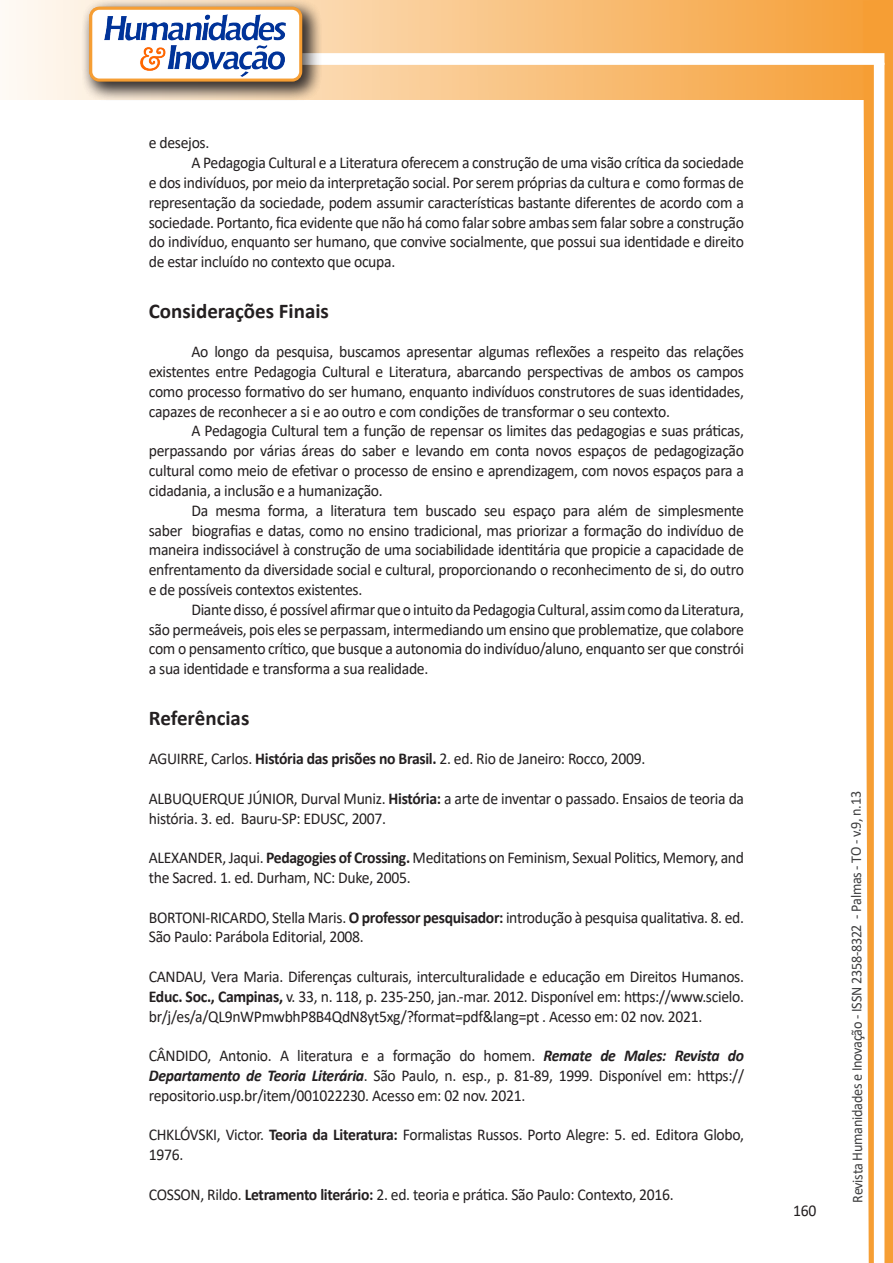
<style>
.page{position:relative;width:893px;height:1263px;background:#fff}
.page>*{position:absolute;margin:0;border:0;box-sizing:border-box;transform-origin:0 0}
.Titulo_2{font:700 21px "Calibri";color:#231f20}
.texto{font:16.5px/19.8px "Calibri";letter-spacing:-.02em;color:#231f20;text-align:justify;scale:.95 1}
.t1{font:15px "Calibri";letter-spacing:-.025em;color:#3e3e3f;scale:.95 1}
.s1{font-weight:700}
.s2{font-weight:700;font-style:italic}
</style>
<div class="page">
<svg style="left:5px;top:0;width:858px;height:100px;background:#f9c484"></svg>
<div style="left:302px;top:53px;width:582px;height:12px;background:#fff;border:2px solid #fff"></div>
<svg style="left:863px;top:0;width:30px;height:1263px"></svg>
<div style="left:81px;top:0;width:241px;height:102px;background:#231f20;opacity:.75"></div>
<div style="left:91px;top:8px;width:210px;height:72px;background:#fff;border-radius:9px"></div>
<img style="left:104px;top:14px;width:181px;height:62px">
<div style="left:89px;top:7px;width:213px;height:75px;border:3px solid #f69e34;border-radius:9px"></div>
<p class="texto" style="left:149px;top:133px;width:65px">e desejos.</p>
<p class="texto" style="left:149px;top:152px;width:628px;text-indent:43px">A Pedagogia Cultural e a Literatura oferecem a construção de uma visão crítica da sociedade e dos indivíduos, por meio da interpretação social. Por serem próprias da cultura e como formas de representação da sociedade, podem assumir características bastante diferentes de acordo com a sociedade. Portanto, fica evidente que não há como falar sobre ambas sem falar sobre a construção do indivíduo, enquanto ser humano, que convive socialmente, que possui sua identidade e direito de estar incluído no contexto que ocupa.</p>
<p class="Titulo_2" style="left:149px;top:296px;width:182px">Considerações Finais</p>
<p class="texto" style="left:149px;top:341px;width:628px;text-indent:43px">Ao longo da pesquisa, buscamos apresentar algumas reflexões a respeito das relações existentes entre Pedagogia Cultural e Literatura, abarcando perspectivas de ambos os campos como processo formativo do ser humano, enquanto indivíduos construtores de suas identidades, capazes de reconhecer a si e ao outro e com condições de transformar o seu contexto.</p>
<p class="texto" style="left:149px;top:421px;width:628px;text-indent:43px">A Pedagogia Cultural tem a função de repensar os limites das pedagogias e suas práticas, perpassando por várias áreas do saber e levando em conta novos espaços de pedagogização cultural como meio de efetivar o processo de ensino e aprendizagem, com novos espaços para a cidadania, a inclusão e a humanização.</p>
<p class="texto" style="left:149px;top:500px;width:628px;text-indent:43px">Da mesma forma, a literatura tem buscado seu espaço para além de simplesmente saber biografias e datas, como no ensino tradicional, mas priorizar a formação do indivíduo de maneira indissociável à construção de uma sociabilidade identitária que propicie a capacidade de enfrentamento da diversidade social e cultural, proporcionando o reconhecimento de si, do outro e de possíveis contextos existentes.</p>
<p class="texto" style="left:149px;top:599px;width:628px;text-indent:43px">Diante disso, é possível afirmar que o intuito da Pedagogia Cultural, assim como da Literatura, são permeáveis, pois eles se perpassam, intermediando um ensino que problematize, que colabore com o pensamento crítico, que busque a autonomia do indivíduo/aluno, enquanto ser que constrói a sua identidade e transforma a sua realidade.</p>
<p class="Titulo_2" style="left:149px;top:703px;width:102px">Referências</p>
<p class="texto" style="left:149px;top:748px;width:524px">AGUIRRE, Carlos. <span class="s1">História das prisões no Brasil.</span> 2. ed. Rio de Janeiro: Rocco, 2009.</p>
<p class="texto" style="left:149px;top:788px;width:628px">ALBUQUERQUE JÚNIOR, Durval Muniz. <span class="s1">História:</span> a arte de inventar o passado. Ensaios de teoria da história. 3. ed. Bauru-SP: EDUSC, 2007.</p>
<p class="texto" style="left:149px;top:847px;width:628px">ALEXANDER, Jaqui. <span class="s1">Pedagogies of Crossing.</span> Meditations on Feminism, Sexual Politics, Memory, and the Sacred. 1. ed. Durham, NC: Duke, 2005.</p>
<p class="texto" style="left:149px;top:907px;width:628px">BORTONI-RICARDO, Stella Maris. <span class="s1">O professor pesquisador:</span> introdução à pesquisa qualitativa. 8. ed.<br>São Paulo: Parábola Editorial, 2008.</p>
<p class="texto" style="left:149px;top:966px;width:628px">CANDAU, Vera Maria. Diferenças culturais, interculturalidade e educação em Direitos Humanos.<br><span class="s1">Educ. Soc., Campinas,</span> v. 33, n. 118, p. 235-250, jan.-mar. 2012. Disponível em: https://www.scielo. br/j/es/a/QL9nWPmwbhP8B4QdN8yt5xg/?format=pdf&amp;lang=pt . Acesso em: 02 nov. 2021.</p>
<p class="texto" style="left:149px;top:1045px;width:628px">CÂNDIDO, Antonio. A literatura e a formação do homem. <span class="s2">Remate de Males: Revista do Departamento de Teoria Literária</span>. São Paulo, n. esp., p. 81-89, 1999. Disponível em: https:// repositorio.usp.br/item/001022230. Acesso em: 02 nov. 2021.</p>
<p class="texto" style="left:149px;top:1124px;width:628px">CHKLÓVSKI, Victor. <span class="s1">Teoria da Literatura:</span> Formalistas Russos. Porto Alegre: 5. ed. Editora Globo,<br>1976.</p>
<p class="texto" style="left:149px;top:1184px;width:554px">COSSON, Rildo. <span class="s1">Letramento literário:</span> 2. ed. teoria e prática. São Paulo: Contexto, 2016.</p>
<p class="texto" style="left:793px;top:1200px;width:26px">160</p>
<p class="t1" style="left:846px;top:1203px;width:435px;rotate:-90deg">Revista Humanidades e Inovação - ISSN 2358-8322 - Palmas - TO - v.9, n.13</p>
</div>
